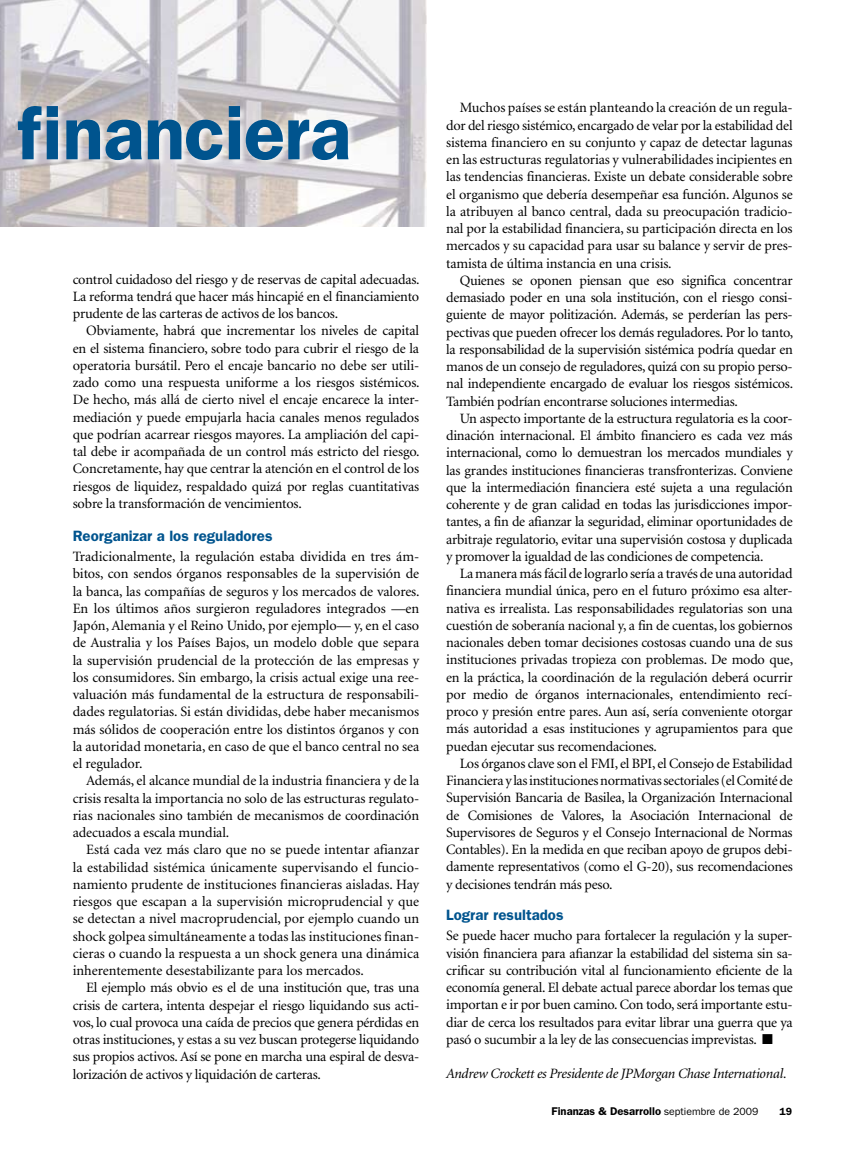
<style>
.page{position:relative;width:864px;height:1161px;background:#fff}
.page>*{position:absolute;margin:0;border:0;box-sizing:border-box;transform-origin:0 0}
.t1{font:600 76.5px "Franklin Gothic";color:#00548e}
.t2{font:600 15px "Franklin Gothic";color:#00548e}
.t3{font:14.25px/17.2px "Minion";letter-spacing:-.015em;color:#000;text-align:justify}
.t4{font:italic 14.25px "Minion";letter-spacing:-.02em;color:#000}
.t5{font:600 11.25px "Franklin Gothic";color:#000}
.t6{font:600 10.5px "Franklin Gothic";color:#000}
.s1{font-weight:400;font-size:10.5px}
</style>
<div class="page">
<img style="left:0;top:0;width:427px;height:227px">
<div style="left:0;top:103px;width:357px;height:79px;background:#fff;opacity:.8"></div>
<h1 class="t1" style="left:17px;top:88px;width:336px">financiera</h1>
<p class="t3" style="left:73px;top:271px;width:348px">control cuidadoso del riesgo y de reservas de capital adecuadas.<br>La reforma tendrá que hacer más hincapié en el financiamiento prudente de las carteras de activos de los bancos.</p>
<p class="t3" style="left:73px;top:323px;width:348px;text-indent:14px">Obviamente, habrá que incrementar los niveles de capital en el sistema financiero, sobre todo para cubrir el riesgo de la operatoria bursátil. Pero el encaje bancario no debe ser utili&shy;zado como una respuesta uniforme a los riesgos sistémicos.<br>De hecho, más allá de cierto nivel el encaje encarece la inter&shy;mediación y puede empujarla hacia canales menos regulados que podrían acarrear riesgos mayores. La ampliación del capi&shy;tal debe ir acompañada de un control más estricto del riesgo.<br>Concretamente, hay que centrar la atención en el control de los riesgos de liquidez, respaldado quizá por reglas cuantitativas sobre la transformación de vencimientos.</p>
<p class="t2" style="left:73px;top:527px;width:201px">Reorganizar a los reguladores</p>
<p class="t3" style="left:73px;top:549px;width:348px">Tradicionalmente, la regulación estaba dividida en tres ám&shy;bitos, con sendos órganos responsables de la supervisión de la banca, las compañías de seguros y los mercados de valores.<br>En los últimos años surgieron reguladores integrados —en Japón, Alemania y el Reino Unido, por ejemplo— y, en el caso de Australia y los Países Bajos, un modelo doble que separa la supervisión prudencial de la protección de las empresas y los consumidores. Sin embargo, la crisis actual exige una ree&shy;valuación más fundamental de la estructura de responsabili&shy;dades regulatorias. Si están divididas, debe haber mecanismos más sólidos de cooperación entre los distintos órganos y con la autoridad monetaria, en caso de que el banco central no sea el regulador.</p>
<p class="t3" style="left:73px;top:773px;width:348px;text-indent:13px">Además, el alcance mundial de la industria financiera y de la crisis resalta la importancia no solo de las estructuras regulato&shy;rias nacionales sino también de mecanismos de coordinación adecuados a escala mundial.</p>
<p class="t3" style="left:73px;top:842px;width:348px;text-indent:14px">Está cada vez más claro que no se puede intentar afianzar la estabilidad sistémica únicamente supervisando el funcio&shy;namiento prudente de instituciones financieras aisladas. Hay riesgos que escapan a la supervisión microprudencial y que se detectan a nivel macroprudencial, por ejemplo cuando un shock golpea simultáneamente a todas las instituciones finan&shy;cieras o cuando la respuesta a un shock genera una dinámica inherentemente desestabilizante para los mercados.</p>
<p class="t3" style="left:73px;top:980px;width:348px;text-indent:14px">El ejemplo más obvio es el de una institución que, tras una crisis de cartera, intenta despejar el riesgo liquidando sus acti&shy;vos, lo cual provoca una caída de precios que genera pérdidas en otras instituciones, y estas a su vez buscan protegerse liquidando sus propios activos. Así se pone en marcha una espiral de desva&shy;lorización de activos y liquidación de carteras.</p>
<p class="t3" style="left:446px;top:100px;width:348px;text-indent:14px">Muchos países se están planteando la creación de un regula&shy;dor del riesgo sistémico, encargado de velar por la estabilidad del sistema financiero en su conjunto y capaz de detectar lagunas en las estructuras regulatorias y vulnerabilidades incipientes en las tendencias financieras. Existe un debate considerable sobre el organismo que debería desempeñar esa función. Algunos se la atribuyen al banco central, dada su preocupación tradicio&shy;nal por la estabilidad financiera, su participación directa en los mercados y su capacidad para usar su balance y servir de pres&shy;tamista de última instancia en una crisis.</p>
<p class="t3" style="left:446px;top:272px;width:348px;text-indent:14px">Quienes se oponen piensan que eso significa concentrar demasiado poder en una sola institución, con el riesgo consi&shy;guiente de mayor politización. Además, se perderían las pers&shy;pectivas que pueden ofrecer los demás reguladores. Por lo tanto, la responsabilidad de la supervisión sistémica podría quedar en manos de un consejo de reguladores, quizá con su propio perso&shy;nal independiente encargado de evaluar los riesgos sistémicos.<br>También podrían encontrarse soluciones intermedias.</p>
<p class="t3" style="left:446px;top:410px;width:348px;text-indent:14px">Un aspecto importante de la estructura regulatoria es la coor&shy;dinación internacional. El ámbito financiero es cada vez más internacional, como lo demuestran los mercados mundiales y las grandes instituciones financieras transfronterizas. Conviene que la intermediación financiera esté sujeta a una regulación coherente y de gran calidad en todas las jurisdicciones impor&shy;tantes, a fin de afianzar la seguridad, eliminar oportunidades de arbitraje regulatorio, evitar una supervisión costosa y duplicada y promover la igualdad de las condiciones de competencia.</p>
<p class="t3" style="left:446px;top:566px;width:348px;text-indent:14px">La manera más fácil de lograrlo sería a través de una autoridad financiera mundial única, pero en el futuro próximo esa alter&shy;nativa es irrealista. Las responsabilidades regulatorias son una cuestión de soberanía nacional y, a fin de cuentas, los gobiernos nacionales deben tomar decisiones costosas cuando una de sus instituciones privadas tropieza con problemas. De modo que, en la práctica, la coordinación de la regulación deberá ocurrir por medio de órganos internacionales, entendimiento recí&shy;proco y presión entre pares. Aun así, sería conveniente otorgar más autoridad a esas instituciones y agrupamientos para que puedan ejecutar sus recomendaciones.</p>
<p class="t3" style="left:446px;top:755px;width:348px;text-indent:14px">Los órganos clave son el FMI, el BPI, el Consejo de Estabilidad Financiera y las instituciones normativas sectoriales (el Comité de Supervisión Bancaria de Basilea, la Organización Internacional de Comisiones de Valores, la Asociación Internacional de Supervisores de Seguros y el Consejo Internacional de Normas Contables). En la medida en que reciban apoyo de grupos debi&shy;damente representativos (como el G-20), sus recomendaciones y decisiones tendrán más peso.</p>
<p class="t2" style="left:446px;top:906px;width:119px">Lograr resultados</p>
<p class="t3" style="left:446px;top:928px;width:348px">Se puede hacer mucho para fortalecer la regulación y la super&shy;visión financiera para afianzar la estabilidad del sistema sin sa&shy;crificar su contribución vital al funcionamiento eficiente de la economía general. El debate actual parece abordar los temas que importan e ir por buen camino. Con todo, será importante estu&shy;diar de cerca los resultados para evitar librar una guerra que ya pasó o sucumbir a la ley de las consecuencias imprevistas. ■</p>
<p class="t4" style="left:446px;top:1067px;width:342px">Andrew Crockett es Presidente de JPMorgan Chase International.</p>
<p class="t5" style="left:552px;top:1105px;width:208px">Finanzas &amp; Desarrollo <span class="s1">septiembre de 2009</span></p>
<p class="t6" style="left:779px;top:1106px;width:14px">19</p>
</div>
